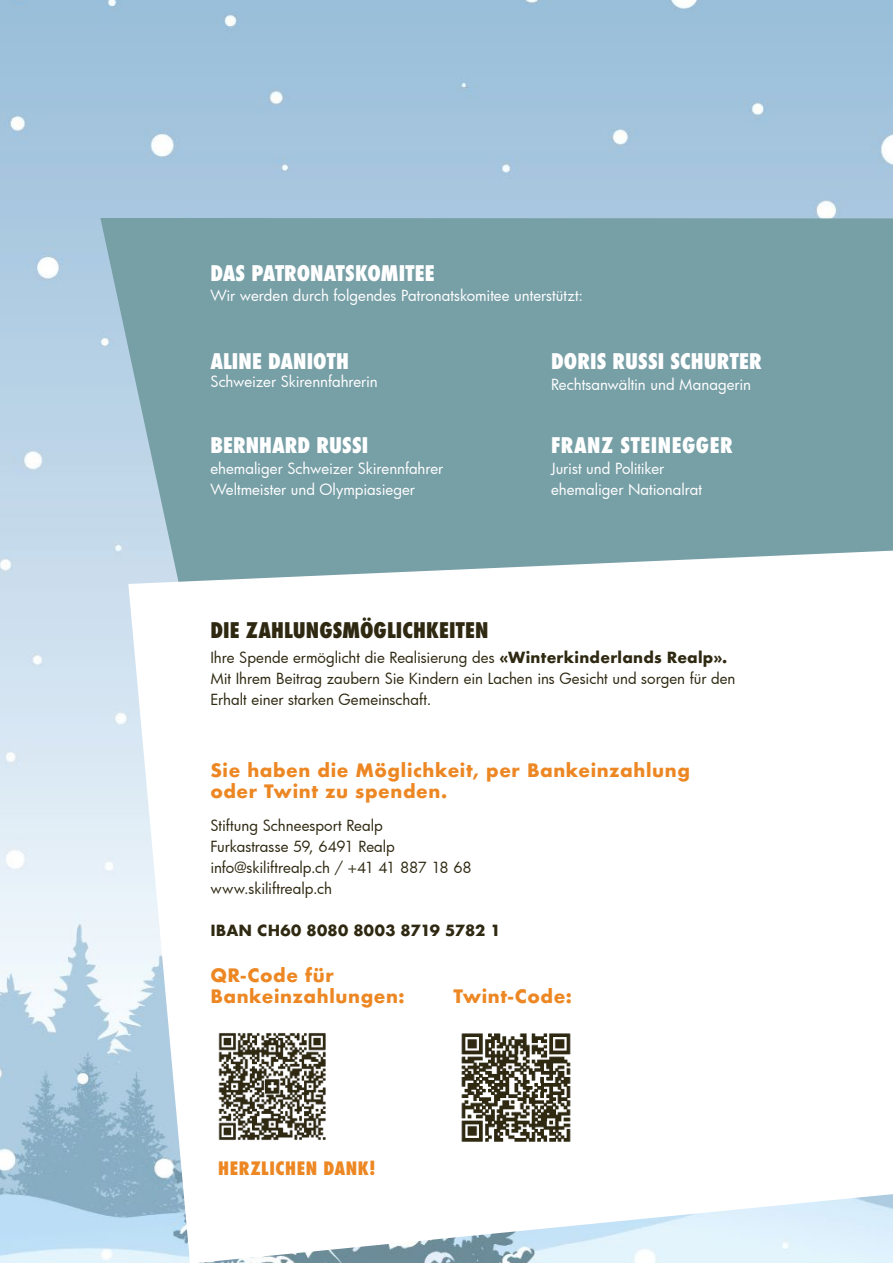
<style>
.page{position:relative;width:893px;height:1263px;background:#fff}
.page>*{position:absolute;margin:0;border:0;box-sizing:border-box;transform-origin:0 0}
.t1{font:800 condensed 21px "Futura";letter-spacing:.005em;color:#fff}
.t2{font:800 condensed 21px "Futura";letter-spacing:.005em;color:#2f2912}
.t3{font:800 condensed 21px "Futura";letter-spacing:.025em;color:#fff}
.t4{font:700 18px/21px "Futura";letter-spacing:.035em;color:#ec8723}
.t5{font:800 condensed 18px "Futura";letter-spacing:.035em;color:#ec8723}
.t6{font:15px/21px "Futura";letter-spacing:-.005em;color:#2f2912}
.t7{font:15px/21px "Futura";letter-spacing:-.005em;color:#fff}
.t8{font:700 15px "Futura";letter-spacing:.015em;color:#2f2912}
.s1{font-weight:700}
</style>
<div class="page">
<img style="left:0;top:0;width:893px;height:1263px">
<div style="left:100px;top:218px;width:793px;height:373px;background:#779fa6"></div>
<svg style="left:128px;top:551px;width:765px;height:712px"></svg>
<img style="left:210px;top:1025px;width:120px;height:119px">
<img style="left:455px;top:1031px;width:122px;height:116px">
<h1 class="t1" style="left:210px;top:259px;width:226px">DAS PATRONATSKOMITEE</h1>
<p class="t7" style="left:210px;top:285px;width:374px">Wir werden durch folgendes Patronatskomitee unterstützt:</p>
<h1 class="t1" style="left:210px;top:347px;width:140px">ALINE DANIOTH</h1>
<p class="t7" style="left:210px;top:371px;width:169px">Schweizer Skirennfahrerin</p>
<h1 class="t1" style="left:210px;top:431px;width:159px">BERNHARD RUSSI</h1>
<p class="t7" style="left:210px;top:458px;width:234px">ehemaliger Schweizer Skirennfahrer<br>Weltmeister und Olympiasieger</p>
<h1 class="t1" style="left:551px;top:347px;width:212px">DORIS RUSSI SCHURTER</h1>
<p class="t7" style="left:551px;top:374px;width:202px">Rechtsanwältin und Managerin</p>
<h1 class="t3" style="left:551px;top:431px;width:183px">FRANZ STEINEGGER</h1>
<p class="t7" style="left:551px;top:458px;width:152px">Jurist und Politiker ehemaliger Nationalrat</p>
<h1 class="t2" style="left:210px;top:615px;width:280px">DIE ZAHLUNGSMÖGLICHKEITEN</h1>
<p class="t6" style="left:210px;top:647px;width:527px">Ihre Spende ermöglicht die Realisierung des <span class="s1">«Winterkinderlands Realp».<br></span>Mit Ihrem Beitrag zaubern Sie Kindern ein Lachen ins Gesicht und sorgen für den<br>Erhalt einer starken Gemeinschaft.</p>
<p class="t4" style="left:210px;top:759px;width:481px">Sie haben die Möglichkeit, per Bankeinzahlung oder Twint zu spenden.</p>
<p class="t6" style="left:210px;top:815px;width:263px">Stiftung Schneesport Realp<br>Furkastrasse 59, 6491 Realp info@skiliftrealp.ch / +41 41 887 18 68 www.skiliftrealp.ch</p>
<p class="t8" style="left:210px;top:920px;width:292px">IBAN CH60 8080 8003 8719 5782 1</p>
<p class="t4" style="left:210px;top:964px;width:196px">QR-Code für<br>Bankeinzahlungen:</p>
<p class="t4" style="left:453px;top:985px;width:120px">Twint-Code:</p>
<p class="t5" style="left:218px;top:1155px;width:159px">HERZLICHEN DANK!</p>
</div>
